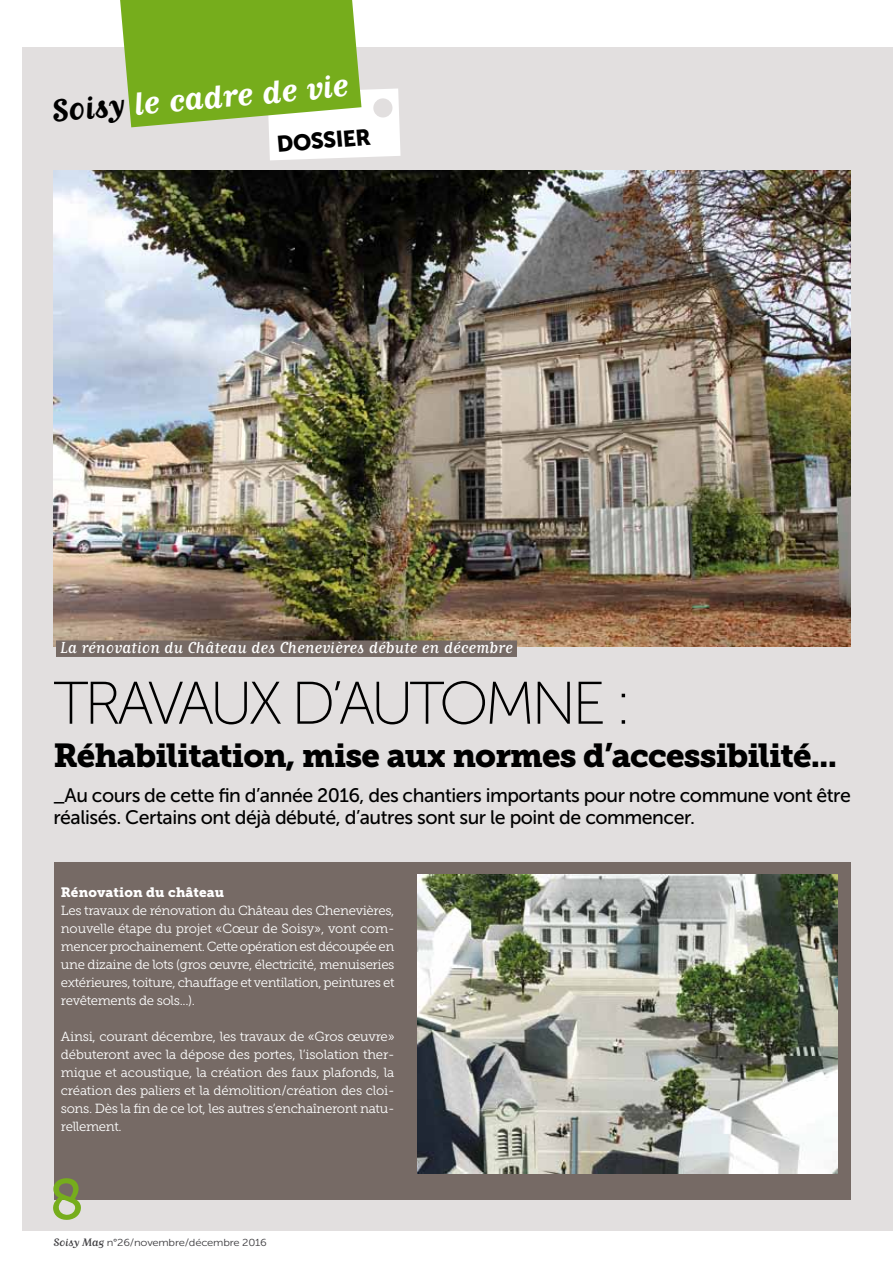
<style>
.page{position:relative;width:893px;height:1263px;background:#fff}
.page>*{position:absolute;margin:0;border:0;box-sizing:border-box;transform-origin:0 0}
.t1{font:60px "Museo Sans 100";letter-spacing:-.07em;color:#000}
.t2{font:700 37.5px "Matrix Script";color:#fff}
.t3{font:33px "Museo Slab 900";letter-spacing:-.025em;color:#000}
.t4{font:22.5px "Museo Sans 900";color:#000}
.t5{font:19.5px/21.8px "Museo Sans 500";letter-spacing:-.025em;color:#000}
.t6{font:18.75px "Matrix Script";color:#fff}
.t7{font:13.5px "Museo Slab 900";letter-spacing:.01em;color:#fff}
.t8{font:13.2px/18px "Museo Slab 300";letter-spacing:-.025em;color:#fff;text-align:justify}
.t9{font:10.2px "Museo Sans 300";letter-spacing:-.02em;color:#3e3d40;scale:1.11 1}
.s1{color:#000}
.s2{font-family:"Matrix Script";font-size:12.6px}
</style>
<div class="page">
<div style="left:22px;top:47px;width:871px;height:1184px;background:#e2dfdf"></div>
<img style="left:53px;top:170px;width:797px;height:476px">
<div style="left:56px;top:640px;width:461px;height:17px;background:#766a65"></div>
<svg style="left:120px;top:0;width:280px;height:160px"></svg>
<div style="left:54px;top:862px;width:796px;height:337px;background:#766a65"></div>
<img style="left:418px;top:874px;width:419px;height:300px">
<svg style="left:54px;top:1199px;width:28px;height:1px"></svg>
<h2 class="t2" style="left:50px;top:92px;width:299px;rotate:-5deg"><span class="s1">Soisy</span> le cadre de vie</h2>
<h3 class="t4" style="left:276px;top:132px;width:96px;rotate:-5deg">Dossier</h3>
<h3 class="t6" style="left:60px;top:639px;width:454px">La rénovation du Château des Chenevières débute en décembre</h3>
<h1 class="t1" style="left:54px;top:671px;width:580px">TRAVAUX D’AUTOMNE :</h1>
<h3 class="t3" style="left:54px;top:736px;width:785px">Réhabilitation, mise aux normes d’accessibilité...</h3>
<h3 class="t5" style="left:54px;top:785px;width:799px">_Au cours de cette fin d’année 2016, des chantiers importants pour notre commune vont être réalisés. Certains ont déjà débuté, d’autres sont sur le point de commencer.</h3>
<p class="t7" style="left:61px;top:885px;width:165px">Rénovation du château</p>
<p class="t8" style="left:61px;top:902px;width:335px">Les travaux de rénovation du Château des Chenevières, nouvelle étape du projet «Cœur de Soisy», vont com&shy;mencer prochainement. Cette opération est découpée en une dizaine de lots (gros œuvre, électricité, menuiseries extérieures, toiture, chauffage et ventilation, peintures et revêtements de sols...).</p>
<p class="t8" style="left:61px;top:1028px;width:335px">Ainsi, courant décembre, les travaux de «Gros œuvre» débuteront avec la dépose des portes, l’isolation ther&shy;mique et acoustique, la création des faux plafonds, la création des paliers et la démolition/création des cloi&shy;sons. Dès la fin de ce lot, les autres s’enchaîneront natu&shy;rellement.</p>
<p class="t9" style="left:54px;top:1237px;width:194px"><span class="s2">Soisy Mag</span> n°26/novembre/décembre 2016</p>
</div>
